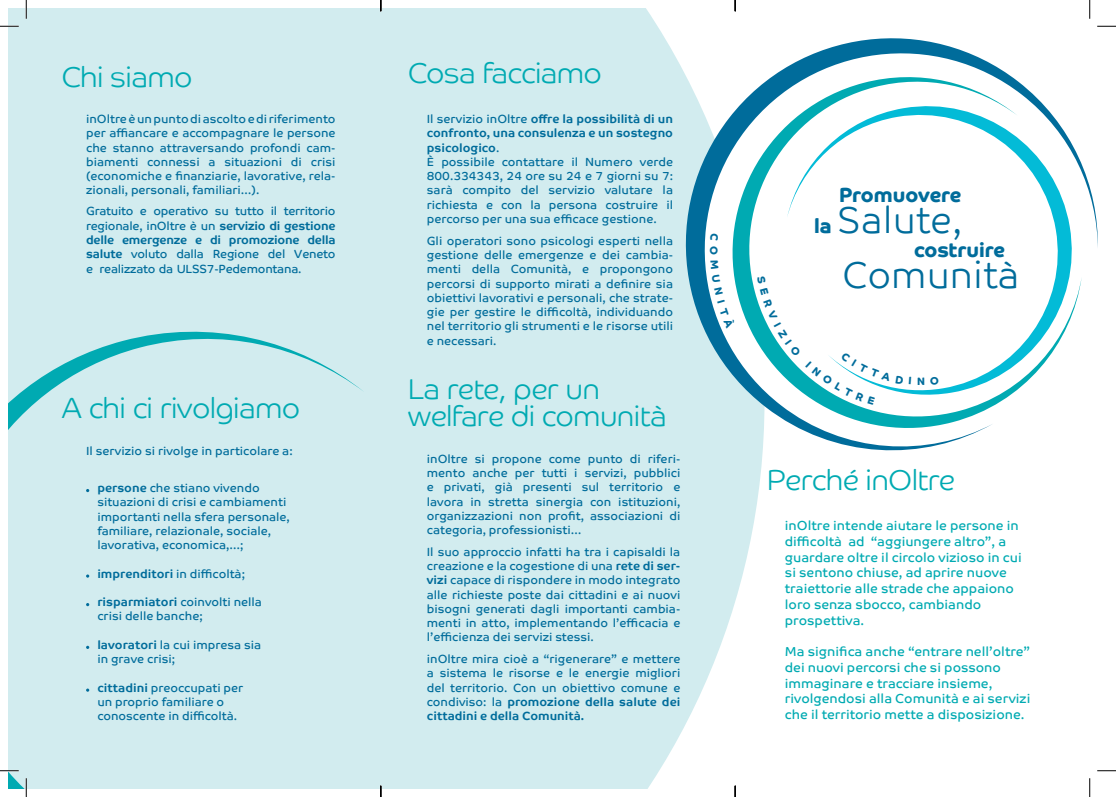
<style>
.page{position:relative;width:1116px;height:797px;background:#fff}
.page>*{position:absolute;margin:0;border:0;box-sizing:border-box;transform-origin:0 0}
.t1{font:300 37.5px "Co Text";color:#006c9b}
.t2{font:300 28.75px/27.5px "Co Headline";color:#00aab2}
.t3{font:700 20.38px "Co Headline";letter-spacing:-.005em;color:#006c9b}
.t4{font:13.12px/15.8px "Co Text";color:#00aab2}
.t5{font:11.88px/14.2px "Co Text";color:#006c9b;text-align:justify}
.t6{font:700 10.75px "Co Headline";color:#006c9b}
.s1{font-weight:700}
.s2{font-family:"Co Headline";font-weight:700;font-size:20.38px}
</style>
<div class="page">
<div style="left:9px;top:9px;width:753px;height:779px;background:#d2ecef"></div>
<div style="left:9px;top:318px;width:372px;height:470px;background:#d2ecef"></div>
<svg style="left:659px;top:17px;width:439px;height:442px"></svg>
<svg style="left:713px;top:68px;width:368px;height:379px"></svg>
<svg style="left:787px;top:95px;width:295px;height:305px"></svg>
<svg style="left:0;top:25px;width:19px;height:2px"></svg>
<svg style="left:1097px;top:25px;width:18px;height:2px"></svg>
<svg style="left:0;top:770px;width:19px;height:1px"></svg>
<svg style="left:1097px;top:770px;width:18px;height:1px"></svg>
<svg style="left:25px;top:0;width:2px;height:19px"></svg>
<svg style="left:25px;top:778px;width:2px;height:19px"></svg>
<svg style="left:1088px;top:0;width:2px;height:19px"></svg>
<svg style="left:1089px;top:778px;width:1px;height:19px"></svg>
<svg style="left:380px;top:785px;width:1px;height:12px"></svg>
<svg style="left:734px;top:0;width:2px;height:11px"></svg>
<svg style="left:734px;top:785px;width:2px;height:12px"></svg>
<svg style="left:710px;top:233px;width:8px;height:7px"></svg>
<svg style="left:710px;top:260px;width:26px;height:68px"></svg>
<svg style="left:757px;top:275px;width:154px;height:130px"></svg>
<svg style="left:930px;top:376px;width:8px;height:8px"></svg>
<h2 class="t2" style="left:62px;top:64px;width:132px">Chi siamo</h2>
<p class="t5" style="left:86px;top:112px;width:251px">inOltre è un punto di ascolto e di riferimento per affiancare e accompagnare le persone che stanno attraversando profondi cam&shy;biamenti connessi a situazioni di crisi (economiche e finanziarie, lavorative, rela&shy;zionali, personali, familiari…).</p>
<p class="t5" style="left:86px;top:204px;width:251px">Gratuito e operativo su tutto il territorio regionale, inOltre è un <span class="s1">servizio di gestione delle emergenze e di promozione della salute</span> voluto dalla Regione del Veneto e realizzato da ULSS7-Pedemontana.</p>
<h2 class="t2" style="left:62px;top:395px;width:240px">A chi ci rivolgiamo</h2>
<p class="t5" style="left:86px;top:444px;width:208px">Il servizio si rivolge in particolare a:</p>
<p class="t5" style="left:97px;top:481px;width:194px;text-align:left"><span class="s1">persone</span> che stiano vivendo situazioni di crisi e cambiamenti importanti nella sfera personale, familiare, relazionale, sociale, lavorativa, economica,…;</p>
<p class="t5" style="left:97px;top:566px;width:149px"><span class="s1">imprenditori</span> in difficoltà;</p>
<p class="t5" style="left:97px;top:595px;width:166px"><span class="s1">risparmiatori</span> coinvolti nella crisi delle banche;</p>
<p class="t5" style="left:97px;top:637px;width:165px"><span class="s1">lavoratori</span> la cui impresa sia in grave crisi;</p>
<p class="t5" style="left:97px;top:680px;width:147px;text-align:left"><span class="s1">cittadini</span> preoccupati per un proprio familiare o conoscente in difficoltà.</p>
<h2 class="t2" style="left:408px;top:59px;width:195px">Cosa facciamo</h2>
<p class="t5" style="left:427px;top:112px;width:248px;text-align:left">Il servizio inOltre <span class="s1">offre la possibilità di un confronto, una consulenza e un sostegno psicologico</span>.<br>È possibile contattare il Numero verde 800.334343, 24 ore su 24 e 7 giorni su 7: sarà compito del servizio valutare la richiesta e con la persona costruire il percorso per una sua efficace gestione.</p>
<p class="t5" style="left:427px;top:233px;width:248px">Gli operatori sono psicologi esperti nella gestione delle emergenze e dei cambia&shy;menti della Comunità, e propongono percorsi di supporto mirati a definire sia obiettivi lavorativi e personali, che strate&shy;gie per gestire le difficoltà, individuando nel territorio gli strumenti e le risorse utili e necessari.</p>
<h2 class="t2" style="left:408px;top:375px;width:259px">La rete, per un welfare di comunità</h2>
<p class="t5" style="left:427px;top:451px;width:255px">inOltre si propone come punto di riferi&shy;mento anche per tutti i servizi, pubblici e privati, già presenti sul territorio e lavora in stretta sinergia con istituzioni, organizzazioni non profit, associazioni di categoria, professionisti…</p>
<p class="t5" style="left:427px;top:544px;width:255px">Il suo approccio infatti ha tra i capisaldi la creazione e la cogestione di una <span class="s1">rete di ser&shy;vizi</span> capace di rispondere in modo integrato alle richieste poste dai cittadini e ai nuovi bisogni generati dagli importanti cambia&shy;menti in atto, implementando l’efficacia e l’efficienza dei servizi stessi.</p>
<p class="t5" style="left:427px;top:652px;width:255px">inOltre mira cioè a “rigenerare” e mettere a sistema le risorse e le energie migliori del territorio. Con un obiettivo comune e condiviso: la <span class="s1">promozione della salute dei cittadini e della Comunità.</span></p>
<p class="t6" style="left:720px;top:245px;width:10px;rotate:90deg">O</p>
<h3 class="t3" style="left:839px;top:183px;width:124px">Promuovere</h3>
<h1 class="t1" style="left:814px;top:198px;width:150px"><span class="s2">la</span> Salute,</h1>
<h3 class="t3" style="left:914px;top:238px;width:92px">costruire</h3>
<h1 class="t1" style="left:842px;top:253px;width:178px">Comunità</h1>
<p class="t6" style="left:917px;top:375px;width:10px">N</p>
<h2 class="t2" style="left:767px;top:466px;width:189px">Perché inOltre</h2>
<p class="t4" style="left:785px;top:517px;width:238px">inOltre intende aiutare le persone in difficoltà ad “aggiungere altro”, a guardare oltre il circolo vizioso in cui si sentono chiuse, ad aprire nuove traiettorie alle strade che appaiono loro senza sbocco, cambiando prospettiva.</p>
<p class="t4" style="left:785px;top:643px;width:247px">Ma significa anche “entrare nell’oltre” dei nuovi percorsi che si possono immaginare e tracciare insieme, rivolgendosi alla Comunità e ai servizi che il territorio mette a disposizione.</p>
</div>
